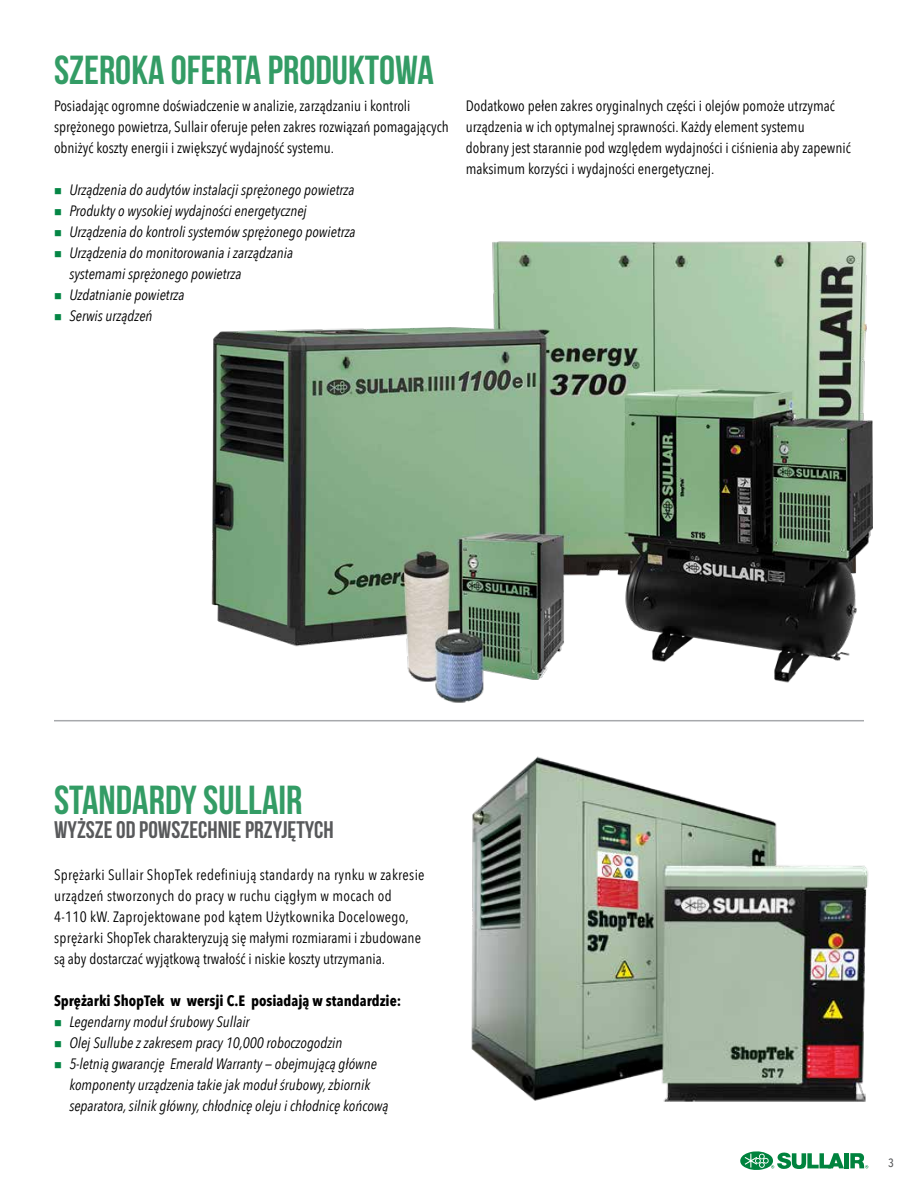
<style>
.page{position:relative;width:918px;height:1188px;background:#fff}
.page>*{position:absolute;margin:0;border:0;box-sizing:border-box;transform-origin:0 0}
.t1{font:700 40.5px "Bebas Neue";color:#339c65}
.t2{font:700 24px "Bebas Neue";color:#58595b}
.t3{font:italic 15px/21px "Avenir Next Condensed";color:#000}
.t4{font:15px/21px "Avenir Next Condensed";color:#000}
.t5{font:15px/21px "Avenir Next Condensed";letter-spacing:.02em;color:#000}
.t6{font:700 15px "Avenir Next Condensed";color:#000}
.t7{font:500 12px "Avenir Next Condensed";color:#58595b}
.s1{color:#048645}
</style>
<div class="page">
<img style="left:169px;top:241px;width:704px;height:481px">
<img style="left:404px;top:721px;width:469px;height:449px">
<hr style="left:54px;top:720px;width:810px;height:1px;background:#a7a9ac">
<h1 class="t1" style="left:54px;top:48px;width:382px">SZEROKA OFERTA PRODUKTOWA</h1>
<p class="t4" style="left:54px;top:94px;width:396px">Posiadając ogromne doświadczenie w analizie, zarządzaniu i kontroli sprężonego powietrza, Sullair oferuje pełen zakres rozwiązań pomagających obniżyć koszty energii i zwiększyć wydajność systemu.</p>
<p class="t3" style="left:54px;top:179px;width:302px"><span class="s1">■</span> Urządzenia do audytów instalacji sprężonego powietrza</p>
<p class="t3" style="left:54px;top:200px;width:254px"><span class="s1">■</span> Produkty o wysokiej wydajności energetycznej</p>
<p class="t3" style="left:54px;top:221px;width:303px"><span class="s1">■</span> Urządzenia do kontroli systemów sprężonego powietrza</p>
<p class="t3" style="left:69px;top:242px;width:225px;text-indent:-15px"><span class="s1">■</span> Urządzenia do monitorowania i zarządzania systemami sprężonego powietrza</p>
<p class="t3" style="left:54px;top:284px;width:132px"><span class="s1">■</span> Uzdatnianie powietrza</p>
<p class="t3" style="left:54px;top:305px;width:100px"><span class="s1">■</span> Serwis urządzeń</p>
<p class="t4" style="left:466px;top:94px;width:387px">Dodatkowo pełen zakres oryginalnych części i olejów pomoże utrzymać urządzenia w ich optymalnej sprawności. Każdy element systemu dobrany jest starannie pod względem wydajności i ciśnienia aby zapewnić maksimum korzyści i wydajności energetycznej.</p>
<h1 class="t1" style="left:54px;top:778px;width:250px">STANDARDY SULLAIR</h1>
<h2 class="t2" style="left:54px;top:816px;width:281px">WYŻSZE OD POWSZECHNIE PRZYJĘTYCH</h2>
<p class="t5" style="left:54px;top:863px;width:372px">Sprężarki Sullair ShopTek redefiniują standardy na rynku w zakresie urządzeń stworzonych do pracy w ruchu ciągłym w mocach od 4-110 kW. Zaprojektowane pod kątem Użytkownika Docelowego, sprężarki ShopTek charakteryzują się małymi rozmiarami i zbudowane są aby dostarczać wyjątkową trwałość i niskie koszty utrzymania.</p>
<p class="t6" style="left:54px;top:991px;width:349px">Sprężarki ShopTek w wersji C.E posiadają w standardzie:</p>
<p class="t3" style="left:54px;top:1011px;width:197px"><span class="s1">■</span> Legendarny moduł śrubowy Sullair</p>
<p class="t3" style="left:54px;top:1032px;width:290px"><span class="s1">■</span> Olej Sullube z zakresem pracy 10,000 roboczogodzin</p>
<p class="t3" style="left:69px;top:1053px;width:321px;text-indent:-15px"><span class="s1">■</span> 5-letnią gwarancję Emerald Warranty — obejmującą główne komponenty urządzenia takie jak moduł śrubowy, zbiornik separatora, silnik główny, chłodnicę oleju i chłodnicę końcową</p>
<p class="t7" style="left:888px;top:1156px;width:7px">3</p>
</div>
